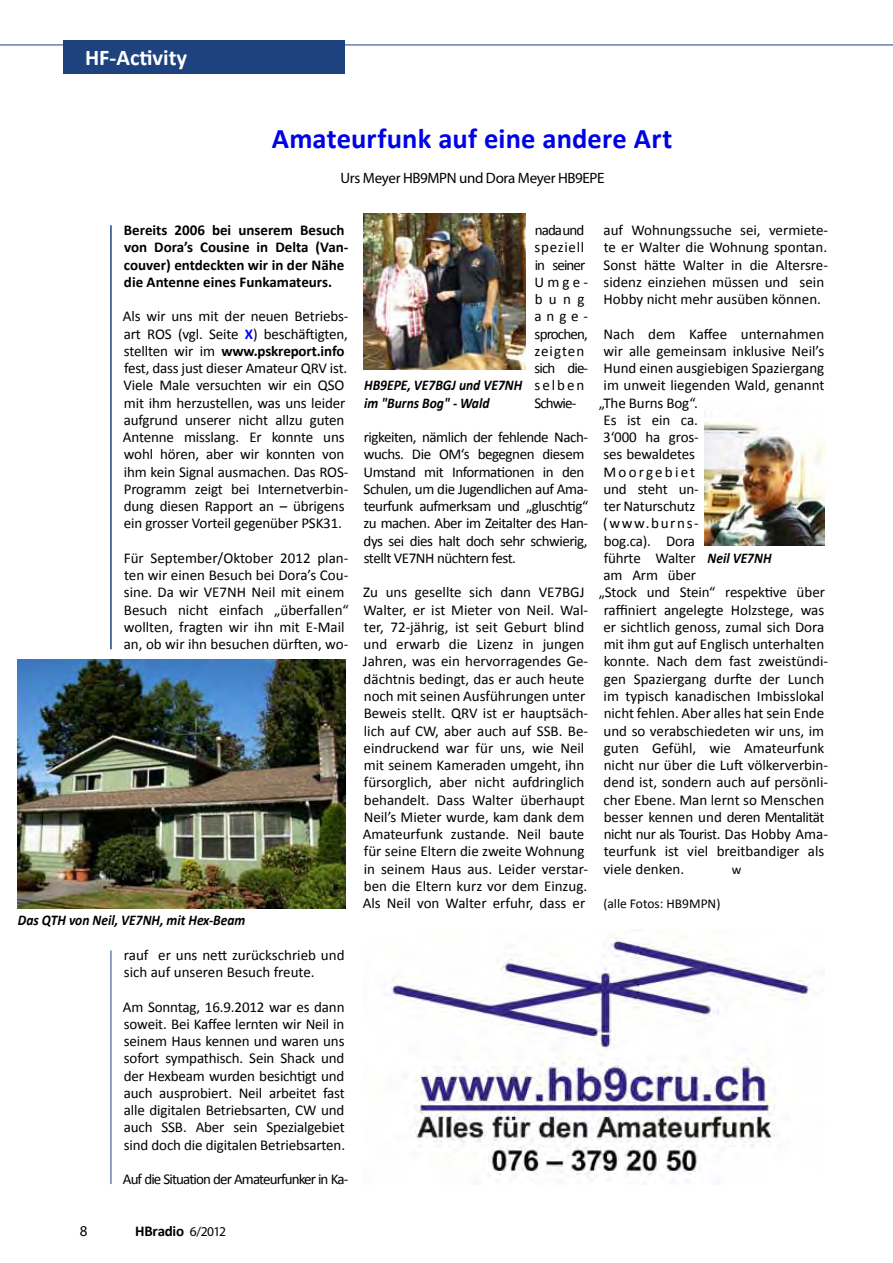
<style>
.page{position:relative;width:893px;height:1263px;background:#fff}
.page>*{position:absolute;margin:0;border:0;box-sizing:border-box;transform-origin:0 0}
.t1{font:700 28.5px "Calibri";letter-spacing:.005em;color:#0002e6}
.t2{font:700 22.5px "Calibri";color:#fff}
.t3{font:15px/17.2px "Calibri";color:#000}
.t4{font:15px/17.2px "Calibri";letter-spacing:-.03em;color:#000}
.t5{font:700 15px/17.2px "Calibri";color:#000}
.t6{font:15px/17.2px "Calibri";letter-spacing:-.055em;color:#000}
.t7{font:15px "Calibri";letter-spacing:-.06em;color:#000}
.t8{font:15px "Myriad Pro";letter-spacing:-.02em;color:#000}
.t9{font:15px "Calibri";letter-spacing:.11em;color:#000}
.t10{font:15px "Calibri";letter-spacing:.15em;color:#000}
.t11{font:italic 700 14.85px/17.2px "Calibri";color:#000;scale:.91 1}
.t12{font:13.5px "Calibri";color:#000}
.s1{font-weight:700;color:#00f}
.s2{font-weight:700}
.s3{font-family:"Myriad Pro";font-weight:400;font-size:13.5px}
</style>
<div class="page">
<hr style="left:0;top:45px;width:893px;height:1px;background:#1d427e">
<div style="left:63px;top:40px;width:282px;height:33px;background:#1d427e"></div>
<img style="left:385px;top:929px;width:430px;height:256px">
<img style="left:704px;top:411px;width:121px;height:135px">
<img style="left:18px;top:659px;width:327px;height:249px">
<img style="left:363px;top:213px;width:163px;height:157px">
<hr style="left:111px;top:950px;width:1px;height:234px;background:#1d427e">
<hr style="left:111px;top:225px;width:1px;height:424px;background:#1d427e">
<h2 class="t2" style="left:85px;top:43px;width:104px">HF-Activity</h2>
<h1 class="t1" style="left:272px;top:120px;width:402px">Amateurfunk auf eine andere Art</h1>
<p class="t8" style="left:341px;top:168px;width:265px">Urs Meyer HB9MPN und Dora Meyer HB9EPE</p>
<p class="t5" style="left:124px;top:222px;width:226px">Bereits 2006 bei unserem Besuch von Dora’s Cousine in Delta (Van&shy;couver) entdeckten wir in der Nähe die Antenne eines Funkamateurs.</p>
<p class="t3" style="left:123px;top:308px;width:227px">Als wir uns mit der neuen Betriebs&shy;art ROS (vgl. Seite <span class="s1">X</span>) beschäftigten, stellten wir im <span class="s2">www.pskreport.info </span>fest, dass just dieser Amateur QRV ist.<br>Viele Male versuchten wir ein QSO mit ihm herzustellen, was uns leider aufgrund unserer nicht allzu guten Antenne misslang. Er konnte uns wohl hören, aber wir konnten von ihm kein Signal ausmachen. Das ROS-Programm zeigt bei Internetverbin&shy;dung diesen Rapport an – übrigens ein grosser Vorteil gegenüber PSK31.</p>
<p class="t3" style="left:124px;top:549px;width:226px">Für September/Oktober 2012 plan&shy;ten wir einen Besuch bei Dora’s Cou&shy;sine. Da wir VE7NH Neil mit einem Besuch nicht einfach „überfallen“ wollten, fragten wir ihn mit E-Mail an, ob wir ihn besuchen dürften, wo-</p>
<p class="t3" style="left:603px;top:222px;width:226px">auf Wohnungssuche sei, vermiete&shy;te er Walter die Wohnung spontan.<br>Sonst hätte Walter in die Altersre&shy;sidenz einziehen müssen und sein Hobby nicht mehr ausüben können.</p>
<p class="t3" style="left:603px;top:325px;width:222px">Nach dem Kaffee unternahmen</p>
<p class="t3" style="left:604px;top:342px;width:222px">wir alle gemeinsam inklusive Neil’s</p>
<p class="t3" style="left:603px;top:360px;width:222px">Hund einen ausgiebigen Spaziergang</p>
<p class="t3" style="left:604px;top:377px;width:222px">im unweit liegenden Wald, genannt</p>
<p class="t3" style="left:599px;top:394px;width:101px">„The Burns Bog“.</p>
<p class="t3" style="left:603px;top:411px;width:96px">Es ist ein ca.</p>
<p class="t3" style="left:603px;top:429px;width:97px">3‘000 ha gros-</p>
<p class="t3" style="left:604px;top:446px;width:93px">ses bewaldetes</p>
<p class="t10" style="left:603px;top:462px;width:93px">Moorgebiet</p>
<p class="t3" style="left:603px;top:480px;width:97px">und steht un-</p>
<p class="t3" style="left:604px;top:498px;width:93px">ter Naturschutz</p>
<p class="t9" style="left:603px;top:514px;width:97px">(www.burns-</p>
<p class="t3" style="left:604px;top:532px;width:93px">bog.ca). Dora</p>
<p class="t3" style="left:604px;top:549px;width:94px">führte Walter</p>
<p class="t3" style="left:603px;top:567px;width:94px">am Arm über</p>
<p class="t3" style="left:599px;top:584px;width:228px">„Stock und Stein“ respektive über</p>
<p class="t3" style="left:604px;top:601px;width:222px">raffiniert angelegte Holzstege, was</p>
<p class="t3" style="left:603px;top:618px;width:222px">er sichtlich genoss, zumal sich Dora</p>
<p class="t3" style="left:604px;top:636px;width:222px">mit ihm gut auf Englisch unterhalten</p>
<p class="t3" style="left:604px;top:653px;width:226px">konnte. Nach dem fast zweistündi-</p>
<p class="t3" style="left:604px;top:670px;width:222px">gen Spaziergang durfte der Lunch</p>
<p class="t3" style="left:604px;top:687px;width:222px">im typisch kanadischen Imbisslokal</p>
<p class="t3" style="left:604px;top:705px;width:222px">nicht fehlen. Aber alles hat sein Ende</p>
<p class="t3" style="left:603px;top:722px;width:222px">und so verabschiedeten wir uns, im</p>
<p class="t3" style="left:604px;top:739px;width:222px">guten Gefühl, wie Amateurfunk</p>
<p class="t3" style="left:604px;top:756px;width:226px">nicht nur über die Luft völkerverbin-</p>
<p class="t3" style="left:603px;top:774px;width:226px">dend ist, sondern auch auf persönli-</p>
<p class="t3" style="left:603px;top:791px;width:222px">cher Ebene. Man lernt so Menschen</p>
<p class="t4" style="left:604px;top:808px;width:222px">besser kennen und deren Mentalität</p>
<p class="t4" style="left:604px;top:825px;width:226px">nicht nur als Tourist. Das Hobby Ama-</p>
<p class="t3" style="left:604px;top:843px;width:222px">teurfunk ist viel breitbandiger als</p>
<p class="t3" style="left:603px;top:860px;width:82px">viele denken.</p>
<p class="t12" style="left:732px;top:860px;width:11px">w</p>
<p class="t12" style="left:603px;top:895px;width:119px">(alle Fotos: HB9MPN)</p>
<p class="t6" style="left:534px;top:222px;width:55px">nada und speziell in seiner<br>Umge&shy;bung ange&shy;sprochen, zeigten sich die&shy;selben<br>Schwie-</p>
<p class="t4" style="left:363px;top:429px;width:226px">rigkeiten, nämlich der fehlende Nach&shy;wuchs. Die OM‘s begegnen diesem Umstand mit Informationen in den Schulen, um die Jugendlichen auf Ama&shy;teurfunk aufmerksam und „gluschtig“ zu machen. Aber im Zeitalter des Han&shy;dys sei dies halt doch sehr schwierig, stellt VE7NH nüchtern fest.</p>
<p class="t3" style="left:363px;top:584px;width:227px">Zu uns gesellte sich dann VE7BGJ Walter, er ist Mieter von Neil. Wal&shy;ter, 72-jährig, ist seit Geburt blind und erwarb die Lizenz in jungen Jahren, was ein hervorragendes Ge&shy;dächtnis bedingt, das er auch heute noch mit seinen Ausführungen unter Beweis stellt. QRV ist er hauptsäch&shy;lich auf CW, aber auch auf SSB. Be&shy;eindruckend war für uns, wie Neil mit seinem Kameraden umgeht, ihn fürsorglich, aber nicht aufdringlich behandelt. Dass Walter überhaupt Neil’s Mieter wurde, kam dank dem Amateurfunk zustande. Neil baute für seine Eltern die zweite Wohnung in seinem Haus aus. Leider verstar&shy;ben die Eltern kurz vor dem Einzug.<br>Als Neil von Walter erfuhr, dass er</p>
<p class="t11" style="left:364px;top:377px;width:175px">HB9EPE, VE7BGJ und VE7NH im "Burns Bog" - Wald</p>
<p class="t11" style="left:708px;top:549px;width:72px">Neil VE7NH</p>
<p class="t11" style="left:18px;top:912px;width:252px">Das QTH von Neil, VE7NH, mit Hex-Beam</p>
<p class="t3" style="left:124px;top:946px;width:222px">rauf er uns nett zurückschrieb und sich auf unseren Besuch freute.</p>
<p class="t3" style="left:123px;top:998px;width:224px;text-align:justify">Am Sonntag, 16.9.2012 war es dann soweit. Bei Kaffee lernten wir Neil in seinem Haus kennen und waren uns sofort sympathisch. Sein Shack und der Hexbeam wurden besichtigt und auch ausprobiert. Neil arbeitet fast alle digitalen Betriebsarten, CW und auch SSB. Aber sein Spezialgebiet sind doch die digitalen Betriebsarten.</p>
<p class="t7" style="left:123px;top:1169px;width:227px">Auf die Situation der Amateurfunker in Ka-</p>
<p class="t8" style="left:80px;top:1221px;width:9px">8</p>
<p class="t5" style="left:135px;top:1222px;width:92px">HBradio <span class="s3">6/2012</span></p>
</div>
